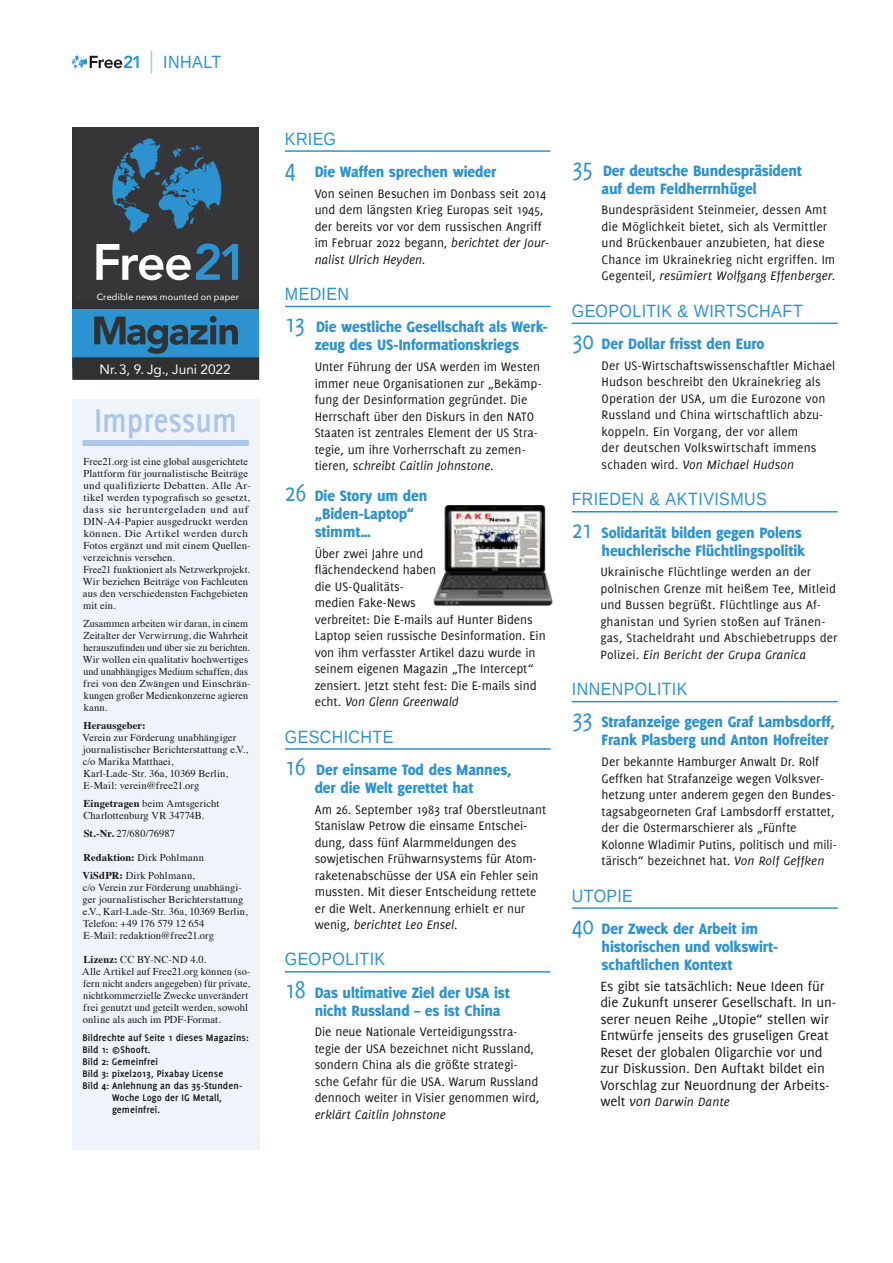
<style>
.page{position:relative;width:893px;height:1263px;background:#fff}
.page>*{position:absolute;margin:0;border:0;box-sizing:border-box;transform-origin:0 0}
.t1{font:700 36px "Delicious";color:#aac6e9;scale:.89 1}
.t2{font:17.85px "Liberation Sans";letter-spacing:.025em;color:#2d92d0;scale:.9 1}
.t3{font:800 16.5px/18px "Delicious";letter-spacing:-.01em;color:#2d92d0}
.t4{font:14.7px/16.5px "Delicious";letter-spacing:-.005em;color:#181716}
.t5{font:13.5px/16.5px "Delicious";color:#181716}
.t6{font:italic 13.5px "Delicious";color:#181716}
.t7{font:13.5px "Avenir";color:#fff}
.t8{font:13.2px/16.5px "Delicious";letter-spacing:.01em;color:#181716}
.t9{font:italic 13.2px "Delicious";letter-spacing:.01em;color:#181716}
.t10{font:10.5px/12px "Times";letter-spacing:.01em;color:#181716}
.t11{font:700 10.5px "Delicious";letter-spacing:.01em;color:#181716}
.t12{font:700 10.5px "Times";letter-spacing:.01em;color:#181716}
.t13{font:9.15px "Avenir";letter-spacing:.025em;color:#fff}
.s1{font-weight:700}
.s2{font-weight:400;font-size:27px}
.s3{font-style:italic}
.s4{font-style:italic;font-size:13.2px}
.s5{font-style:normal;font-size:14.7px}
.s6{font-size:14.7px}
</style>
<div class="page">
<svg style="left:72px;top:55px;width:67px;height:13px"></svg>
<svg style="left:151px;top:51px;width:1px;height:23px"></svg>
<div style="left:72px;top:399px;width:187px;height:750px;background:#eff4fb"></div>
<div style="left:72px;top:128px;width:187px;height:240px;background:#2d92d0"></div>
<div style="left:72px;top:128px;width:187px;height:181px;background:#303132"></div>
<div style="left:76px;top:128px;width:181px;height:112px;background:#363638"></div>
<svg style="left:112px;top:138px;width:109px;height:95px"></svg>
<div style="left:76px;top:240px;width:181px;height:60px;background:#363638"></div>
<svg style="left:96px;top:243px;width:142px;height:37px"></svg>
<div style="left:72px;top:357px;width:187px;height:23px;background:#303132"></div>
<svg style="left:94px;top:316px;width:144px;height:38px"></svg>
<div style="left:82px;top:440px;width:167px;height:6px;background:#aac6e9"></div>
<hr style="left:285px;top:150px;width:265px;height:2px;background:#2d92d0">
<hr style="left:285px;top:306px;width:265px;height:1px;background:#2d92d0">
<hr style="left:285px;top:748px;width:265px;height:2px;background:#2d92d0">
<hr style="left:285px;top:971px;width:265px;height:1px;background:#2d92d0">
<hr style="left:572px;top:323px;width:266px;height:1px;background:#2d92d0">
<hr style="left:572px;top:511px;width:266px;height:1px;background:#2d92d0">
<hr style="left:572px;top:701px;width:266px;height:1px;background:#2d92d0">
<hr style="left:572px;top:907px;width:266px;height:2px;background:#2d92d0">
<img style="left:433px;top:505px;width:120px;height:101px">
<h2 class="t2" style="left:163px;top:51px;width:66px">INHALT</h2>
<p class="t13" style="left:97px;top:289px;width:144px">Credible news mounted on paper</p>
<p class="t7" style="left:100px;top:358px;width:133px">Nr.3, 9. Jg., Juni 2022</p>
<h1 class="t1" style="left:95px;top:399px;width:161px">Impressum</h1>
<p class="t10" style="left:83px;top:454px;width:169px">Free21.org ist eine global ausgerichtete Plattform für journalistische Beiträge und qualifizierte Debatten. Alle Ar&shy;tikel werden typografisch so gesetzt, dass sie heruntergeladen und auf DIN-A4-Papier ausgedruckt werden können. Die Artikel werden durch Fotos ergänzt und mit einem Quellen&shy;verzeichnis versehen.<br>Free21 funktioniert als Netzwerkprojekt.<br>Wir beziehen Beiträge von Fachleuten aus den verschiedensten Fachgebieten mit ein.</p>
<p class="t10" style="left:83px;top:616px;width:169px">Zusammen arbeiten wir daran, in einem Zeitalter der Verwirrung, die Wahrheit herauszufinden und über sie zu berichten.<br>Wir wollen ein qualitativ hochwertiges und unabhängiges Medium schaffen, das frei von den Zwängen und Einschrän&shy;kungen großer Medienkonzerne agieren kann.</p>
<p class="t12" style="left:83px;top:715px;width:64px">Herausgeber:</p>
<p class="t10" style="left:82px;top:730px;width:167px">Verein zur Förderung unabhängiger journalistischer Berichterstattung e.V., c/o Marika Matthaei,<br>Karl-Lade-Str. 36a, 10369 Berlin, E-Mail: verein@free21.org</p>
<p class="t10" style="left:83px;top:796px;width:138px"><span class="s1">Eingetragen</span> beim Amtsgericht<br>Charlottenburg VR 34774B.</p>
<p class="t10" style="left:84px;top:826px;width:93px"><span class="s1">St.-Nr.</span> 27/680/76987</p>
<p class="t10" style="left:82px;top:847px;width:123px;line-height:18px"><span class="s1">Redaktion:</span> Dirk Pohlmann<br><span class="s1">ViSdPR:</span> Dirk Pohlmann,</p>
<p class="t10" style="left:83px;top:880px;width:167px">c/o Verein zur Förderung unabhängi&shy;ger journalistischer Berichterstattung e.V., Karl-Lade-Str. 36a, 10369 Berlin, Telefon: +49 176 579 12 654<br>E-Mail: redaktion@free21.org</p>
<p class="t10" style="left:82px;top:952px;width:170px"><span class="s1">Lizenz:</span> CC BY-NC-ND 4.0.<br>Alle Artikel auf Free21.org können (so&shy;fern nicht anders angegeben) für private, nichtkommerzielle Zwecke unverändert frei genutzt und geteilt werden, sowohl online als auch im PDF-Format.</p>
<p class="t11" style="left:82px;top:1031px;width:168px">Bildrechte auf Seite 1 dieses Magazins:</p>
<p class="t11" style="left:82px;top:1043px;width:70px">Bild 1: ©Shooft.</p>
<p class="t11" style="left:82px;top:1055px;width:77px">Bild 2: Gemeinfrei</p>
<p class="t11" style="left:82px;top:1067px;width:142px">Bild 3: pixel2013, Pixabay License</p>
<p class="t11" style="left:82px;top:1079px;width:161px">Bild 4: Anlehnung an das 35-Stunden-</p>
<p class="t11" style="left:112px;top:1091px;width:111px">Woche Logo der IG Metall,</p>
<p class="t11" style="left:112px;top:1103px;width:50px">gemeinfrei.</p>
<h2 class="t2" style="left:285px;top:127px;width:58px">KRIEG</h2>
<p class="t3" style="left:285px;top:162px;width:213px"><span class="s2">4</span> Die Waffen sprechen wieder</p>
<p class="t5" style="left:315px;top:185px;width:236px">Von seinen Besuchen im Donbass seit 2014 und dem längsten Krieg Europas seit 1945, der bereits vor vor dem russischen Angriff im Februar 2022 begann, <span class="s3">berichtet der Jour&shy;nalist Ulrich Heyden.</span></p>
<h2 class="t2" style="left:285px;top:283px;width:73px">MEDIEN</h2>
<p class="t3" style="left:285px;top:318px;width:265px;text-align:center"><span class="s2">13</span> Die westliche Gesellschaft als Werk&shy;zeug des US-Informationskriegs</p>
<p class="t5" style="left:315px;top:358px;width:229px">Unter Führung der USA werden im Westen immer neue Organisationen zur „Bekämp&shy;fung der Desinformation gegründet. Die Herrschaft über den Diskurs in den NATO Staaten ist zentrales Element der US Stra&shy;tegie, um ihre Vorherrschaft zu zemen&shy;tieren, <span class="s3">schreibt Caitlin Johnstone.</span></p>
<p class="t3" style="left:315px;top:486px;width:114px;text-indent:-30px"><span class="s2">26</span> Die Story um den „Biden-Laptop“ stimmt…</p>
<p class="t5" style="left:315px;top:545px;width:233px">Über zwei Jahre und<br>flächendeckend haben<br>die US-Qualitäts-<br>medien Fake-News<br>verbreitet: Die E-mails auf Hunter Bidens<br>Laptop seien russische Desinformation. Ein von ihm verfasster Artikel dazu wurde in seinem eigenen Magazin „The Intercept“ zensiert. Jetzt steht fest: Die E-mails sind echt. <span class="s3">Von Glenn Greenwald</span></p>
<h2 class="t2" style="left:285px;top:725px;width:122px">GESCHICHTE</h2>
<p class="t3" style="left:285px;top:760px;width:228px;text-align:center"><span class="s2">16</span> Der einsame Tod des Mannes, der die Welt gerettet hat</p>
<p class="t5" style="left:315px;top:801px;width:233px">Am 26. September 1983 traf Oberstleutnant Stanislaw Petrow die einsame Entschei&shy;dung, dass fünf Alarmmeldungen des sowjetischen Frühwarnsystems für Atom&shy;raketenabschüsse der USA ein Fehler sein mussten. Mit dieser Entscheidung rettete er die Welt. Anerkennung erhielt er nur wenig, <span class="s3">berichtet Leo Ensel.</span></p>
<h2 class="t2" style="left:285px;top:948px;width:113px">GEOPOLITIK</h2>
<p class="t3" style="left:315px;top:983px;width:197px;text-indent:-30px"><span class="s2">18</span> Das ultimative Ziel der USA ist nicht Russland – es ist China</p>
<p class="t5" style="left:315px;top:1023px;width:226px">Die neue Nationale Verteidigungsstra&shy;tegie der USA bezeichnet nicht Russland, sondern China als die größte strategi&shy;sche Gefahr für die USA. Warum Russland dennoch weiter in Visier genommen wird,</p>
<p class="t6" style="left:315px;top:1107px;width:133px">erklärt Caitlin Johnstone</p>
<p class="t3" style="left:602px;top:161px;width:202px;text-indent:-30px"><span class="s2">35</span> Der deutsche Bundespräsident auf dem Feldherrnhügel</p>
<p class="t5" style="left:602px;top:202px;width:235px">Bundespräsident Steinmeier, dessen Amt die Möglichkeit bietet, sich als Vermittler und Brückenbauer anzubieten, hat diese Chance im Ukrainekrieg nicht ergriffen. Im Gegenteil, <span class="s3">resümiert Wolfgang Effenberger.</span></p>
<h2 class="t2" style="left:572px;top:299px;width:258px">GEOPOLITIK &amp; WIRTSCHAFT</h2>
<p class="t3" style="left:572px;top:334px;width:194px"><span class="s2">30</span> Der Dollar frisst den Euro</p>
<p class="t5" style="left:602px;top:357px;width:235px">Der US-Wirtschaftswissenschaftler Michael Hudson beschreibt den Ukrainekrieg als Operation der USA, um die Eurozone von Russland und China wirtschaftlich abzu&shy;koppeln. Ein Vorgang, der vor allem<br>der deutschen Volkswirtschaft immens schaden wird. <span class="s3">Von Michael Hudson</span></p>
<h2 class="t2" style="left:572px;top:488px;width:218px">FRIEDEN &amp; AKTIVISMUS</h2>
<p class="t3" style="left:572px;top:523px;width:235px;text-align:right"><span class="s2">21</span> Solidarität bilden gegen Polens heuchlerische Flüchtlingspolitik</p>
<p class="t8" style="left:600px;top:564px;width:239px">Ukrainische Flüchtlinge werden an der polnischen Grenze mit heißem Tee, Mitleid und Bussen begrüßt. Flüchtlinge aus Af&shy;ghanistan und Syrien stoßen auf Tränen&shy;gas, Stacheldraht und Abschiebetrupps der Polizei. <span class="s3">Ein Bericht der Grupa Granica</span></p>
<h2 class="t2" style="left:572px;top:678px;width:130px">INNENPOLITIK</h2>
<p class="t3" style="left:602px;top:713px;width:235px;text-indent:-30px"><span class="s2">33</span> Strafanzeige gegen Graf Lambsdorff,<br>Frank Plasberg und Anton Hofreiter</p>
<p class="t5" style="left:602px;top:753px;width:237px">Der bekannte Hamburger Anwalt Dr. Rolf Geffken hat Strafanzeige wegen Volksver&shy;hetzung unter anderem gegen den Bundes&shy;tagsabgeorneten Graf Lambsdorff erstattet, der die Ostermarschierer als „Fünfte Kolonne Wladimir Putins, politisch und mili&shy;tärisch“ bezeichnet hat. <span class="s4">Von Rolf Geffken</span></p>
<h2 class="t2" style="left:572px;top:884px;width:69px">UTOPIE</h2>
<p class="t3" style="left:602px;top:919px;width:177px;text-indent:-30px"><span class="s2">40</span> Der Zweck der Arbeit im historischen und volkswirt&shy;schaftlichen Kontext</p>
<p class="t4" style="left:600px;top:977px;width:238px">Es gibt sie tatsächlich: Neue Ideen für die Zukunft unserer Gesellschaft. In un&shy;serer neuen Reihe „Utopie“ stellen wir Entwürfe jenseits des gruseligen Great Reset der globalen Oligarchie vor und zur Diskussion. Den Auftakt bildet ein Vorschlag zur Neuordnung der Arbeits-</p>
<p class="t9" style="left:600px;top:1094px;width:131px"><span class="s5">welt</span> <span class="s6">von</span> Darwin Dante</p>
</div>
